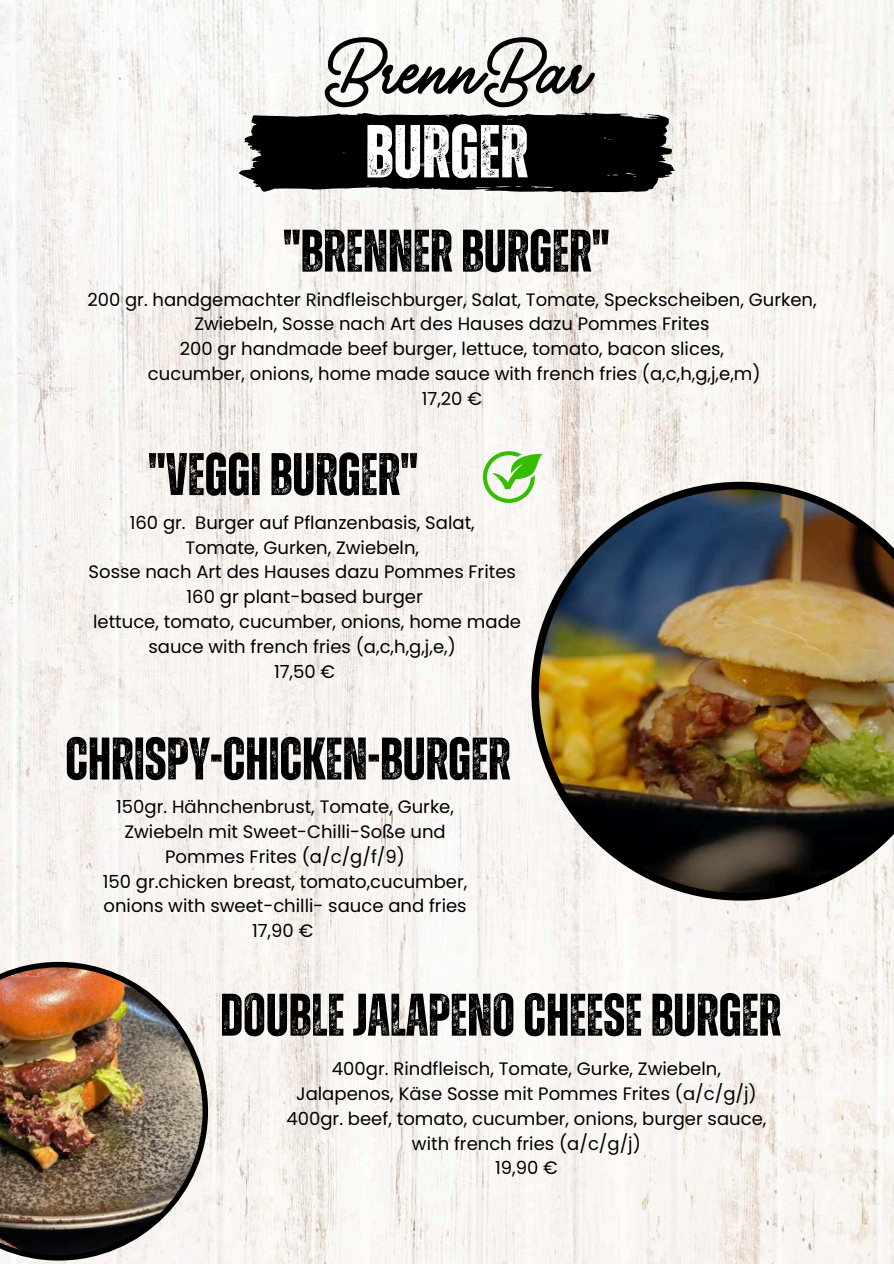
<style>
.page{position:relative;width:894px;height:1264px;background:#fff}
.page>*{position:absolute;margin:0;border:0;box-sizing:border-box;transform-origin:0 0}
.t1{font:80.85px "Vintage Rotter";color:#000}
.t2{font:700 75px "Zuume Rough";color:#fff}
.t3{font:700 60px "Zuume Rough";color:#000}
.t4{font:18px/24.8px "Poppins";color:#000;text-align:center}
</style>
<div class="page">
<img style="left:0;top:0;width:893px;height:1263px">
<img style="left:0;top:961px;width:208px;height:299px">
<img style="left:531px;top:482px;width:362px;height:418px">
<svg style="left:239px;top:112px;width:435px;height:81px"></svg>
<svg style="left:483px;top:451px;width:59px;height:52px"></svg>
<h1 class="t1" style="left:324px;top:21px;width:267px">BrennBar</h1>
<h2 class="t2" style="left:365px;top:112px;width:165px">BURGER</h2>
<h3 class="t3" style="left:283px;top:219px;width:328px">"BRENNER BURGER"</h3>
<p class="t4" style="left:87px;top:287px;width:730px">200 gr. handgemachter Rindfleischburger, Salat, Tomate, Speckscheiben, Gurken, Zwiebeln, Sosse nach Art des Hauses dazu Pommes Frites<br>200 gr handmade beef burger, lettuce, tomato, bacon slices,<br>cucumber, onions, home made sauce with french fries (a,c,h,g,j,e,m)<br>17,20 €</p>
<h3 class="t3" style="left:148px;top:442px;width:271px">"VEGGI BURGER"</h3>
<p class="t4" style="left:89px;top:510px;width:434px">160 gr. Burger auf Pflanzenbasis, Salat,<br>Tomate, Gurken, Zwiebeln,<br>Sosse nach Art des Hauses dazu Pommes Frites 160 gr plant-based burger<br>lettuce, tomato, cucumber, onions, home made sauce with french fries (a,c,h,g,j,e,)<br>17,50 €</p>
<h3 class="t3" style="left:65px;top:727px;width:447px">CHRISPY-CHICKEN-BURGER</h3>
<p class="t4" style="left:103px;top:794px;width:366px">150gr. Hähnchenbrust, Tomate, Gurke,<br>Zwiebeln mit Sweet-Chilli-Soße und<br>Pommes Frites (a/c/g/f/9)<br>150 gr.chicken breast, tomato,cucumber, onions with sweet-chilli- sauce and fries<br>17,90 €</p>
<h3 class="t3" style="left:220px;top:983px;width:562px">DOUBLE JALAPENO CHEESE BURGER</h3>
<p class="t4" style="left:286px;top:1056px;width:481px">400gr. Rindfleisch, Tomate, Gurke, Zwiebeln, Jalapenos, Käse Sosse mit Pommes Frites (a/c/g/j)<br>400gr. beef, tomato, cucumber, onions, burger sauce, with french fries (a/c/g/j)<br>19,90 €</p>
</div>
